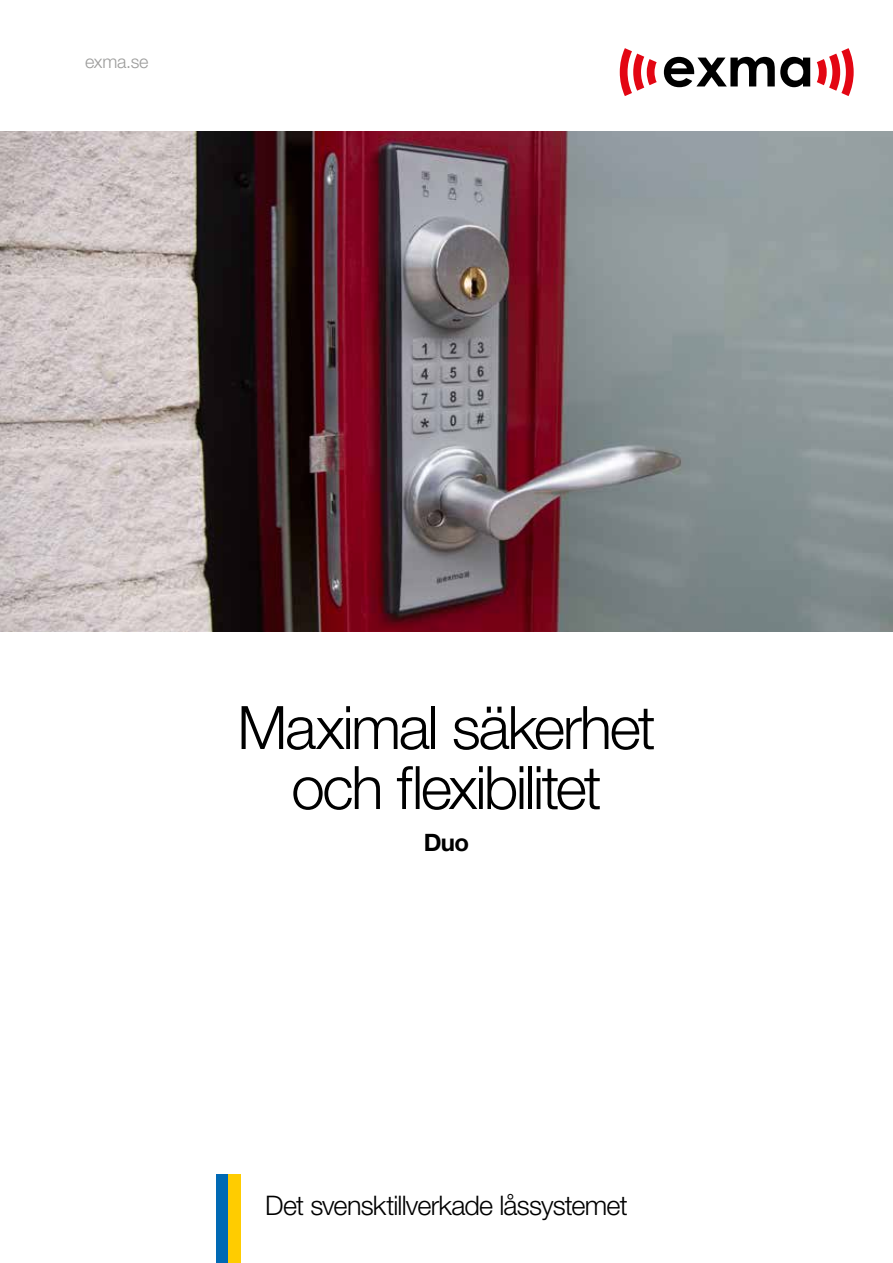
<style>
.page{position:relative;width:893px;height:1263px;background:#fff}
.page>*{position:absolute;margin:0;border:0;box-sizing:border-box;transform-origin:0 0}
.t1{font:300 60px/60px "Helvetica Neue";letter-spacing:-.04em;color:#000;text-align:center}
.t2{font:300 27px "Helvetica Neue";letter-spacing:-.03em;color:#000}
.t3{font:700 24px "Helvetica Neue";color:#000}
.t4{font:300 18px "Helvetica Neue";letter-spacing:-.01em;color:#9d9d9c}
</style>
<div class="page">
<img style="left:0;top:131px;width:893px;height:500px">
<svg style="left:664px;top:57px;width:146px;height:30px"></svg>
<svg style="left:620px;top:48px;width:37px;height:48px"></svg>
<svg style="left:817px;top:48px;width:37px;height:48px"></svg>
<div style="left:216px;top:1175px;width:13px;height:88px;background:#0069b4"></div>
<div style="left:229px;top:1175px;width:12px;height:88px;background:#fc0"></div>
<p class="t4" style="left:85px;top:51px;width:65px">exma.se</p>
<h1 class="t1" style="left:237px;top:696px;width:420px">Maximal säkerhet och flexibilitet</h1>
<p class="t3" style="left:424px;top:828px;width:47px">Duo</p>
<p class="t2" style="left:265px;top:1189px;width:364px">Det svensktillverkade låssystemet</p>
</div>
